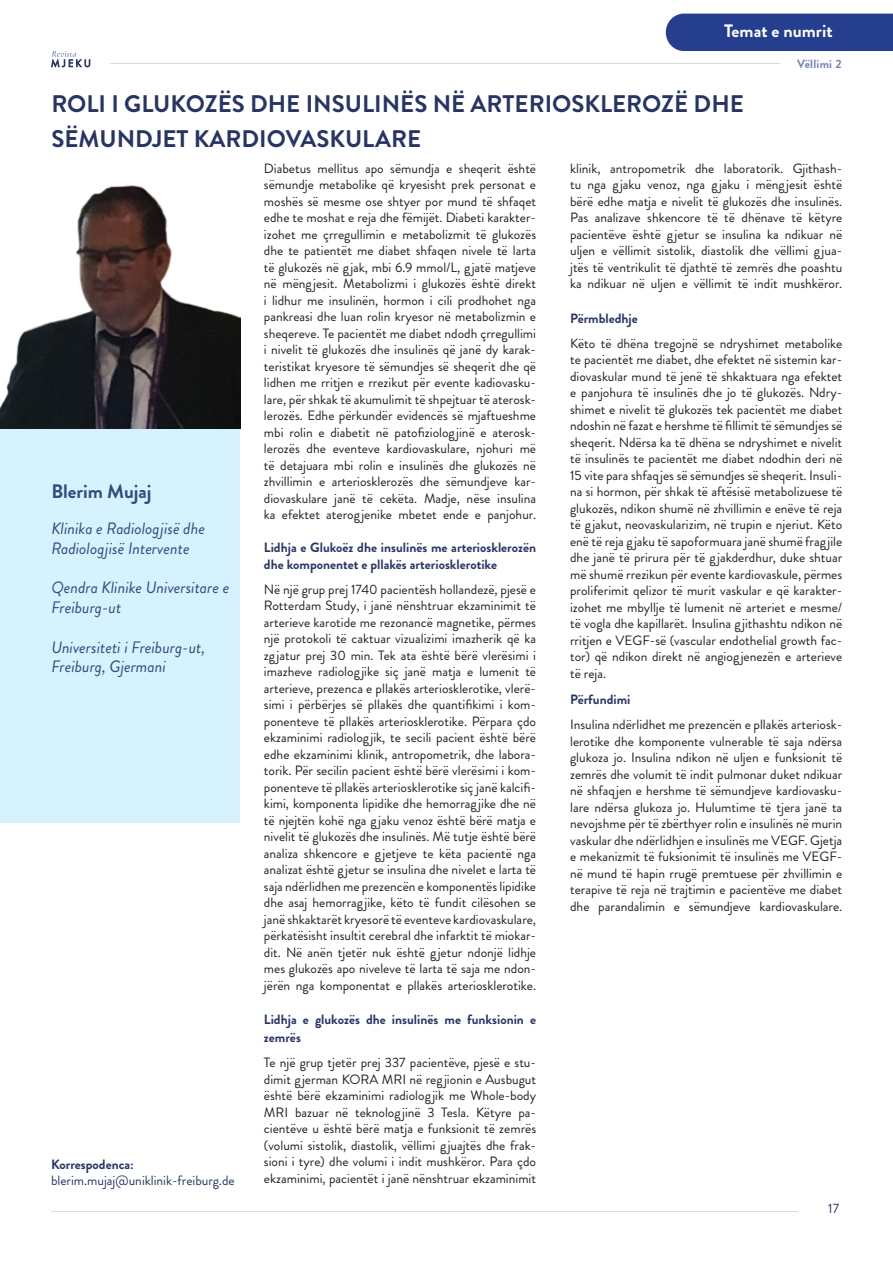
<style>
.page{position:relative;width:893px;height:1263px;background:#fff}
.page>*{position:absolute;margin:0;border:0;box-sizing:border-box;transform-origin:0 0}
.t1{font:700 24px "Brandon Grotesque";color:#273565}
.t2{font:700 19.5px "Brandon Grotesque";color:#334a7d}
.t3{font:700 18px "Brandon Grotesque";color:#fff}
.t4{font:italic 16.5px/19.8px "Brandon Grotesque";color:#334a7d}
.Paragraph_Style_1{font:13.5px/16.5px "Brandon Grotesque";color:#231f20;text-align:justify}
.Paragraph_Style_1-2{font:700 13.5px/16.5px "Brandon Grotesque";color:#293666}
.t5{font:13.5px "Brandon Grotesque";color:#253565}
.t6{font:700 13.5px "Brandon Grotesque";color:#253565}
.t7{font:13.5px "Brandon Grotesque";color:#273565}
.t8{font:700 12px "Brandon Grotesque";letter-spacing:.02em;color:#7880ba}
</style>
<div class="page">
<hr style="left:111px;top:63px;width:669px;height:1px;background:#d6dbe6">
<svg style="left:51px;top:51px;width:39px;height:17px"></svg>
<hr style="left:51px;top:1211px;width:746px;height:1px;background:#d6dbe6">
<div style="left:666px;top:14px;width:227px;height:37px;background:#253f8e"></div>
<div style="left:0;top:427px;width:240px;height:396px;background:#d6f2ff"></div>
<img style="left:0;top:185px;width:240px;height:243px">
<p class="t3" style="left:724px;top:18px;width:110px">Temat e numrit</p>
<p class="t1" style="left:51px;top:87px;width:694px">ROLI I GLUKOZËS DHE INSULINËS NË ARTERIOSKLEROZË DHE</p>
<p class="t1" style="left:51px;top:122px;width:371px">SËMUNDJET KARDIOVASKULARE</p>
<p class="t8" style="left:797px;top:55px;width:46px">Vëllimi 2</p>
<p class="t2" style="left:51px;top:477px;width:102px">Blerim Mujaj</p>
<p class="t4" style="left:51px;top:518px;width:155px">Klinika e Radiologjisë dhe<br>Radiologjisë Intervente</p>
<p class="t4" style="left:51px;top:578px;width:179px">Qendra Klinike Universitare e<br>Freiburg-ut</p>
<p class="t4" style="left:51px;top:637px;width:155px">Universiteti i Freiburg-ut,<br>Freiburg, Gjermani</p>
<p class="t6" style="left:51px;top:1155px;width:84px">Korrespodenca:</p>
<p class="t5" style="left:51px;top:1171px;width:185px">blerim.mujaj@uniklinik-freiburg.de</p>
<p class="Paragraph_Style_1" style="left:264px;top:160px;width:274px">Diabetus mellitus apo sëmundja e sheqerit është sëmundje metabolike që kryesisht prek personat e moshës së mesme ose shtyer por mund të shfaqet edhe te moshat e reja dhe fëmijët. Diabeti karakter&shy;izohet me çrregullimin e metabolizmit të glukozës dhe te patientët me diabet shfaqen nivele të larta të glukozës në gjak, mbi 6.9 mmol/L, gjatë matjeve në mëngjesit. Metabolizmi i glukozës është direkt i lidhur me insulinën, hormon i cili prodhohet nga pankreasi dhe luan rolin kryesor në metabolizmin e sheqereve. Te pacientët me diabet ndodh çrregullimi i nivelit të glukozës dhe insulinës që janë dy karak&shy;teristikat kryesore të sëmundjes së sheqerit dhe që lidhen me rritjen e rrezikut për evente kadiovasku&shy;lare, për shkak të akumulimit të shpejtuar të aterosk&shy;lerozës. Edhe përkundër evidencës së mjaftueshme mbi rolin e diabetit në patofiziologjinë e aterosk&shy;lerozës dhe eventeve kardiovaskulare, njohuri më të detajuara mbi rolin e insulinës dhe glukozës në zhvillimin e arteriosklerozës dhe sëmundjeve kar&shy;diovaskulare janë të cekëta. Madje, nëse insulina ka efektet aterogjenike mbetet ende e panjohur.</p>
<p class="Paragraph_Style_1-2" style="left:264px;top:539px;width:274px">Lidhja e Glukoëz dhe insulinës me arteriosklerozën dhe komponentet e pllakës arteriosklerotike</p>
<p class="Paragraph_Style_1" style="left:264px;top:581px;width:274px">Në një grup prej 1740 pacientësh hollandezë, pjesë e Rotterdam Study, i janë nënshtruar ekzaminimit të arterieve karotide me rezonancë magnetike, përmes një protokoli të caktuar vizualizimi imazherik që ka zgjatur prej 30 min. Tek ata është bërë vlerësimi i imazheve radiologjike siç janë matja e lumenit të arterieve, prezenca e pllakës arteriosklerotike, vlerë&shy;simi i përbërjes së pllakës dhe quantifikimi i kom&shy;ponenteve të pllakës arteriosklerotike. Përpara çdo ekzaminimi radiologjik, te secili pacient është bërë edhe ekzaminimi klinik, antropometrik, dhe labora&shy;torik. Për secilin pacient është bërë vlerësimi i kom&shy;ponenteve të pllakës arteriosklerotike siç janë kalcifi&shy;kimi, komponenta lipidike dhe hemorragjike dhe në të njejtën kohë nga gjaku venoz është bërë matja e nivelit të glukozës dhe insulinës. Më tutje është bërë analiza shkencore e gjetjeve te këta pacientë nga analizat është gjetur se insulina dhe nivelet e larta të saja ndërlidhen me prezencën e komponentës lipidike dhe asaj hemorragjike, këto të fundit cilësohen se janë shkaktarët kryesorë të eventeve kardiovaskulare, përkatësisht insultit cerebral dhe infarktit të miokar&shy;dit. Në anën tjetër nuk është gjetur ndonjë lidhje mes glukozës apo niveleve të larta të saja me ndon&shy;jërën nga komponentat e pllakës arteriosklerotike.</p>
<p class="Paragraph_Style_1-2" style="left:264px;top:1011px;width:274px;line-height:18px">Lidhja e glukozës dhe insulinës me funksionin e zemrës</p>
<p class="Paragraph_Style_1" style="left:264px;top:1054px;width:274px">Te një grup tjetër prej 337 pacientëve, pjesë e stu&shy;dimit gjerman KORA MRI në regjionin e Ausbugut është bërë ekzaminimi radiologjik me Whole-body MRI bazuar në teknologjinë 3 Tesla. Këtyre pa&shy;cientëve u është bërë matja e funksionit të zemrës (volumi sistolik, diastolik, vëllimi gjuajtës dhe frak&shy;sioni i tyre) dhe volumi i indit mushkëror. Para çdo ekzaminimi, pacientët i janë nënshtruar ekzaminimit</p>
<p class="Paragraph_Style_1" style="left:570px;top:160px;width:274px">klinik, antropometrik dhe laboratorik. Gjithash&shy;tu nga gjaku venoz, nga gjaku i mëngjesit është bërë edhe matja e nivelit të glukozës dhe insulinës.<br>Pas analizave shkencore të të dhënave të këtyre pacientëve është gjetur se insulina ka ndikuar në uljen e vëllimit sistolik, diastolik dhe vëllimi gjua&shy;jtës të ventrikulit të djathtë të zemrës dhe poashtu ka ndikuar në uljen e vëllimit të indit mushkëror.</p>
<p class="Paragraph_Style_1-2" style="left:570px;top:310px;width:69px">Përmbledhje</p>
<p class="Paragraph_Style_1" style="left:570px;top:335px;width:274px">Këto të dhëna tregojnë se ndryshimet metabolike te pacientët me diabet, dhe efektet në sistemin kar&shy;diovaskular mund të jenë të shkaktuara nga efektet e panjohura të insulinës dhe jo të glukozës. Ndry&shy;shimet e nivelit të glukozës tek pacientët me diabet ndoshin në fazat e hershme të fillimit të sëmundjes së sheqerit. Ndërsa ka të dhëna se ndryshimet e nivelit të insulinës te pacientët me diabet ndodhin deri në 15 vite para shfaqjes së sëmundjes së sheqerit. Insuli&shy;na si hormon, për shkak të aftësisë metabolizuese të glukozës, ndikon shumë në zhvillimin e enëve të reja të gjakut, neovaskularizim, në trupin e njeriut. Këto enë të reja gjaku të sapoformuara janë shumë fragjile dhe janë të prirura për të gjakderdhur, duke shtuar më shumë rrezikun për evente kardiovaskule, përmes proliferimit qelizor të murit vaskular e që karakter&shy;izohet me mbyllje të lumenit në arteriet e mesme/ të vogla dhe kapillarët. Insulina gjithashtu ndikon në rritjen e VEGF-së (vascular endothelial growth fac&shy;tor) që ndikon direkt në angiogjenezën e arterieve të reja.</p>
<p class="Paragraph_Style_1-2" style="left:570px;top:691px;width:62px">Përfundimi</p>
<p class="Paragraph_Style_1" style="left:570px;top:716px;width:274px">Insulina ndërlidhet me prezencën e pllakës arteriosk&shy;lerotike dhe komponente vulnerable të saja ndërsa glukoza jo. Insulina ndikon në uljen e funksionit të zemrës dhe volumit të indit pulmonar duket ndikuar në shfaqjen e hershme të sëmundjeve kardiovasku&shy;lare ndërsa glukoza jo. Hulumtime të tjera janë ta nevojshme për të zbërthyer rolin e insulinës në murin vaskular dhe ndërlidhjen e insulinës me VEGF. Gjetja e mekanizmit të fuksionimit të insulinës me VEGF&shy;në mund të hapin rrugë premtuese për zhvillimin e terapive të reja në trajtimin e pacientëve me diabet dhe parandalimin e sëmundjeve kardiovaskulare.</p>
<p class="t7" style="left:828px;top:1199px;width:12px">17</p>
</div>
